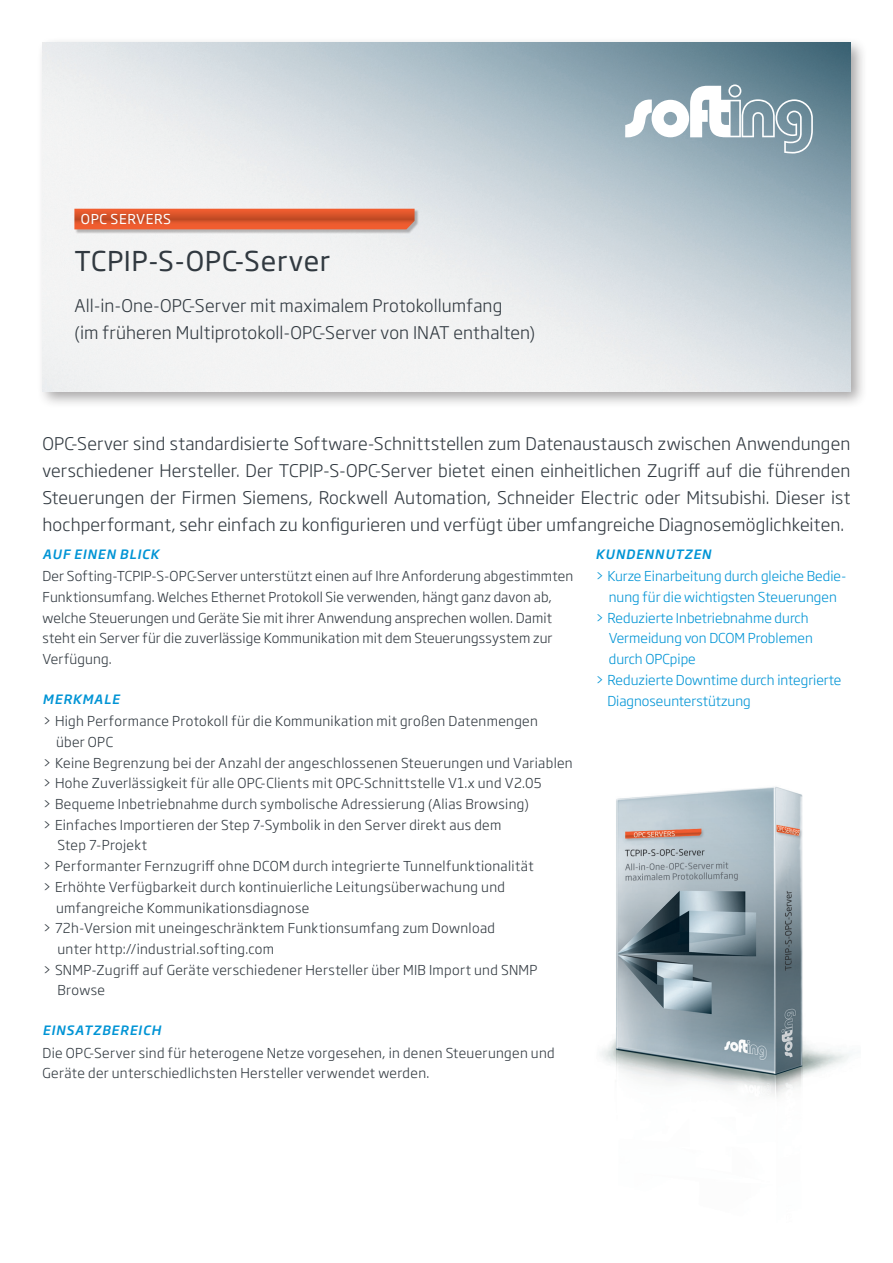
<style>
.page{position:relative;width:893px;height:1263px;background:#fff}
.page>*{position:absolute;margin:0;border:0;box-sizing:border-box;transform-origin:0 0}
.t1{font:27px "Soho Gothic Std";letter-spacing:.02em;color:#313940}
.t2{font:300 17.25px/27px "Soho Gothic Std";letter-spacing:.005em;color:#313940}
.t3{font:300 13.5px/20.7px "Soho Gothic Std";letter-spacing:.02em;color:#313940}
.t4{font:300 13.5px "Soho Gothic Std";color:#0094d5}
.t5{font:13.5px "Soho Gothic Std";letter-spacing:.045em;color:#fff}
.t6{font:italic 500 12.75px "Soho Gothic Std";letter-spacing:.07em;color:#0094d5}
</style>
<div class="page">
<div style="left:37px;top:37px;width:831px;height:372px;background:#231f20;opacity:.4"></div>
<img style="left:43px;top:43px;width:807px;height:348px">
<svg style="left:625px;top:84px;width:188px;height:70px"></svg>
<div style="left:75px;top:209px;width:344px;height:25px;background:#231f20;opacity:.3"></div>
<svg style="left:74px;top:209px;width:341px;height:20px;background:#de562c"></svg>
<img style="left:601px;top:787px;width:249px;height:310px">
<p class="t5" style="left:81px;top:211px;width:92px">OPC SERVERS</p>
<h1 class="t1" style="left:74px;top:244px;width:257px">TCPIP-S-OPC-Server</h1>
<p class="t2" style="left:74px;top:292px;width:462px">All-in-One-OPC-Server mit maximalem Protokollumfang<br>(im früheren Multiprotokoll-OPC-Server von INAT enthalten)</p>
<p class="t2" style="left:43px;top:430px;width:809px;text-align:justify">OPC-Server sind standardisierte Software-Schnittstellen zum Datenaustausch zwischen Anwendungen verschiedener Hersteller. Der TCPIP-S-OPC-Server bietet einen einheitlichen Zugriff auf die führenden Steuerungen der Firmen Siemens, Rockwell Automation, Schneider Electric oder Mitsubishi. Dieser ist hochperformant, sehr einfach zu konfigurieren und verfügt über umfangreiche Diagnosemöglichkeiten.</p>
<p class="t6" style="left:595px;top:546px;width:117px">KUNDENNUTZEN</p>
<p class="t4" style="left:595px;top:568px;width:253px">&gt; Kurze Einarbeitung durch gleiche Bedie-</p>
<p class="t4" style="left:609px;top:589px;width:230px">nung für die wichtigsten Steuerungen</p>
<p class="t4" style="left:595px;top:609px;width:215px">&gt; Reduzierte Inbetriebnahme durch</p>
<p class="t4" style="left:609px;top:630px;width:206px">Vermeidung von DCOM Problemen</p>
<p class="t4" style="left:609px;top:651px;width:88px">durch OPCpipe</p>
<p class="t4" style="left:595px;top:671px;width:248px">&gt; Reduzierte Downtime durch integrierte</p>
<p class="t4" style="left:607px;top:692px;width:145px">Diagnoseunterstützung</p>
<p class="t6" style="left:43px;top:546px;width:118px">AUF EINEN BLICK</p>
<p class="t3" style="left:43px;top:566px;width:532px">Der Softing-TCPIP-S-OPC-Server unterstützt einen auf Ihre Anforderung abgestimmten Funktionsumfang. Welches Ethernet Protokoll Sie verwenden, hängt ganz davon ab, welche Steuerungen und Geräte Sie mit ihrer Anwendung ansprechen wollen. Damit steht ein Server für die zuverlässige Kommunikation mit dem Steuerungssystem zur Verfügung.</p>
<p class="t6" style="left:43px;top:691px;width:78px">MERKMA LE</p>
<p class="t3" style="left:43px;top:711px;width:497px">&gt; High Performance Protokoll für die Kommunikation mit großen Datenmengen</p>
<p class="t3" style="left:56px;top:732px;width:59px">über OPC</p>
<p class="t3" style="left:43px;top:752px;width:532px">&gt; Keine Begrenzung bei der Anzahl der angeschlossenen Steuerungen und Variablen</p>
<p class="t3" style="left:43px;top:773px;width:501px">&gt; Hohe Zuverlässigkeit für alle OPC-Clients mit OPC-Schnittstelle V1.x und V2.05</p>
<p class="t3" style="left:43px;top:794px;width:488px">&gt; Bequeme Inbetriebnahme durch symbolische Adressierung (Alias Browsing)</p>
<p class="t3" style="left:43px;top:815px;width:460px">&gt; Einfaches Importieren der Step 7-Symbolik in den Server direkt aus dem</p>
<p class="t3" style="left:58px;top:835px;width:91px">Step 7-Projekt</p>
<p class="t3" style="left:43px;top:856px;width:493px">&gt; Performanter Fernzugriff ohne DCOM durch integrierte Tunnelfunktionalität</p>
<p class="t3" style="left:43px;top:877px;width:464px">&gt; Erhöhte Verfügbarkeit durch kontinuierliche Leitungsüberwachung und</p>
<p class="t3" style="left:56px;top:897px;width:255px">umfangreiche Kommunikationsdiagnose</p>
<p class="t3" style="left:43px;top:918px;width:454px">&gt; 72h-Version mit uneingeschränktem Funktionsumfang zum Download</p>
<p class="t3" style="left:58px;top:939px;width:218px">unter http://industrial.softing.com</p>
<p class="t3" style="left:43px;top:959px;width:496px">&gt; SNMP-Zugriff auf Geräte verschiedener Hersteller über MIB Import und SNMP</p>
<p class="t3" style="left:58px;top:980px;width:49px">Browse</p>
<p class="t6" style="left:43px;top:1022px;width:120px">EINSATZBEREICH</p>
<p class="t3" style="left:43px;top:1042px;width:514px">Die OPC-Server sind für heterogene Netze vorgesehen, in denen Steuerungen und<br>Geräte der unterschiedlichsten Hersteller verwendet werden.</p>
</div>
